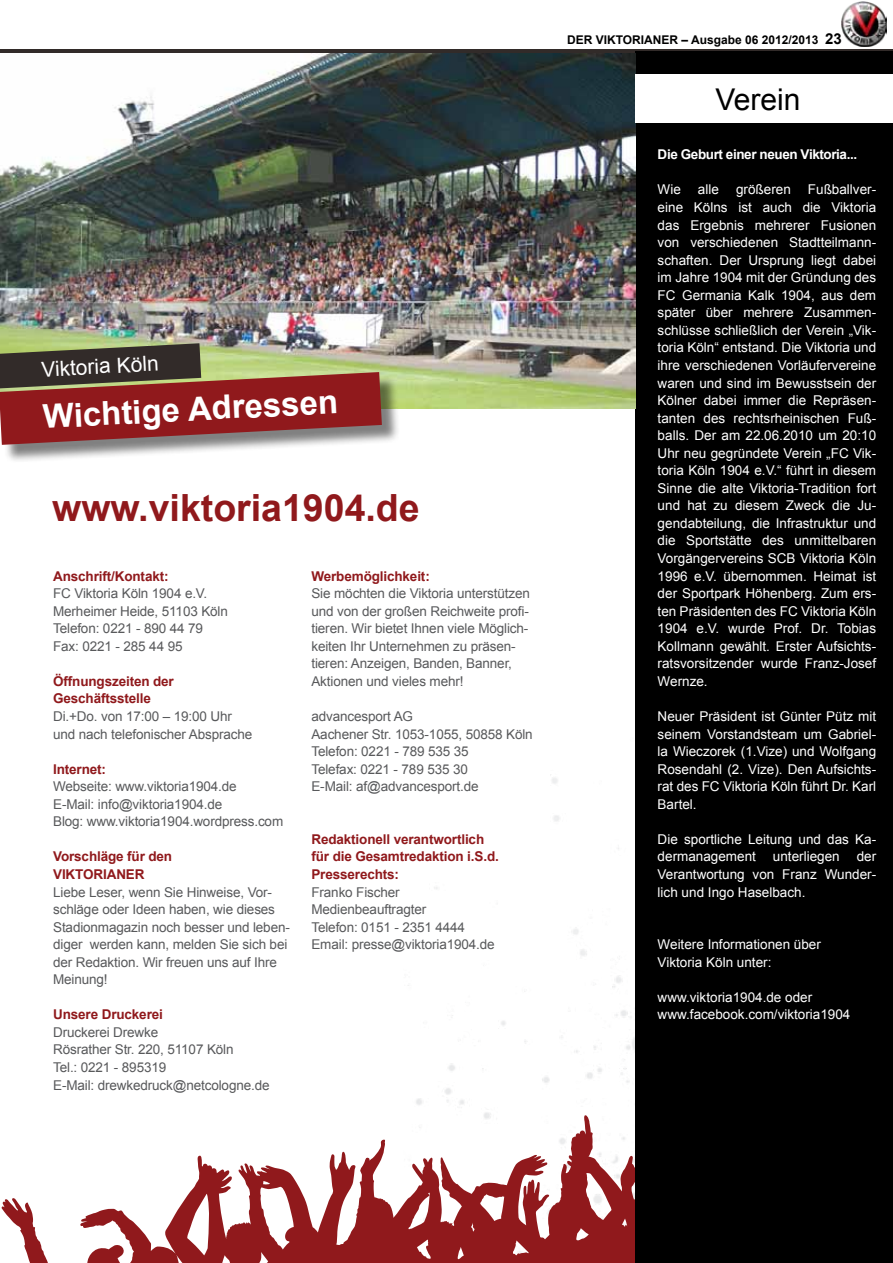
<style>
.page{position:relative;width:893px;height:1263px;background:#fff}
.page>*{position:absolute;margin:0;border:0;box-sizing:border-box;transform-origin:0 0}
.t1{font:700 37.5px "Arial";color:#90191c}
.t2{font:700 33px "Arial";color:#fff}
.t3{font:30px "Arial";color:#000}
.t4{font:21px "Arial";color:#fff}
.t5{font:13.5px/17.5px "Arial";color:#fff;text-align:justify}
.t6{font:13.5px/17.5px "Arial";letter-spacing:-.01em;color:#58595b}
.t7{font:700 13.5px/17.5px "Arial";letter-spacing:-.01em;color:#90191c}
.t8{font:700 13.5px "Arial";letter-spacing:-.03em;color:#fff}
.t9{font:700 12px "Arial";color:#000}
.s1{font-size:15px}
</style>
<div class="page">
<svg style="left:1px;top:1103px;width:634px;height:160px"></svg>
<hr style="left:0;top:49px;width:893px;height:4px;background:#322b29">
<img style="left:842px;top:2px;width:44px;height:45px">
<div style="left:635px;top:51px;width:258px;height:1212px;background:#000"></div>
<img style="left:0;top:53px;width:635px;height:356px">
<div style="left:2px;top:375px;width:398px;height:88px;background:#000;opacity:.5"></div>
<svg style="left:0;top:343px;width:382px;height:102px;background:#894d42"></svg>
<div style="left:635px;top:74px;width:258px;height:49px;background:#fff"></div>
<h3 class="t4" style="left:41px;top:355px;width:119px;rotate:-3deg">Viktoria Köln</h3>
<h2 class="t2" style="left:42px;top:395px;width:301px;rotate:-3deg">Wichtige Adressen</h2>
<h1 class="t1" style="left:52px;top:482px;width:369px">www.viktoria1904.de</h1>
<p class="t7" style="left:53px;top:567px;width:117px">Anschrift/Kontakt:</p>
<p class="t6" style="left:53px;top:585px;width:176px">FC Viktoria Köln 1904 e.V.<br>Merheimer Heide, 51103 Köln<br>Telefon: 0221 - 890 44 79<br>Fax: 0221 - 285 44 95</p>
<p class="t7" style="left:53px;top:673px;width:122px">Öffnungszeiten der<br>Geschäftsstelle</p>
<p class="t6" style="left:53px;top:708px;width:201px">Di.+Do. von 17:00 – 19:00 Uhr und nach telefonischer Absprache</p>
<p class="t7" style="left:53px;top:760px;width:54px">Internet:</p>
<p class="t6" style="left:53px;top:778px;width:232px">Webseite: www.viktoria1904.de<br>E-Mail: info@viktoria1904.de<br>Blog: www.viktoria1904.wordpress.com</p>
<p class="t7" style="left:53px;top:848px;width:120px">Vorschläge für den<br>VIKTORI</p>
<p class="t7" style="left:107px;top:866px;width:20px">ANER</p>
<p class="t6" style="left:53px;top:883px;width:238px">Liebe Leser, wenn Sie Hinweise, Vor&shy;schläge oder Ideen haben, wie dieses<br>Stadionmagazin noch besser und leben&shy;diger werden kann, melden Sie sich bei der Redaktion. Wir freuen uns auf Ihre<br>Meinung!</p>
<p class="t7" style="left:53px;top:1006px;width:111px">Unsere Druckerei</p>
<p class="t6" style="left:53px;top:1023px;width:218px">Druckerei Drewke<br>Rösrather Str. 220, 51107 Köln<br>Tel.: 0221 - 895319<br>E-Mail: drewkedruck@netcologne.de</p>
<p class="t7" style="left:311px;top:567px;width:120px">Werbemöglichkeit:</p>
<p class="t6" style="left:311px;top:585px;width:220px">Sie möchten die Viktoria unterstützen und von der großen Reichweite profi&shy;tieren. Wir bietet Ihnen viele Möglich&shy;keiten Ihr Unternehmen zu präsen&shy;tieren: Anzeigen, Banden, Banner, Aktionen und vieles mehr!</p>
<p class="t6" style="left:311px;top:708px;width:223px">advancesport AG<br>Aachener Str. 1053-1055, 50858 Köln<br>Telefon: 0221 - 789 535 35<br>Telefax: 0221 - 789 535 30<br>E-Mail: af@advancesport.de</p>
<p class="t7" style="left:311px;top:831px;width:189px">Redaktionell verantwortlich für die Gesamtredaktion i.S.d.<br>Presserechts:</p>
<p class="t6" style="left:311px;top:883px;width:185px">Franko Fischer<br>Medienbeauftragter<br>Telefon: 0151 - 2351 4444<br>Email: presse@viktoria1904.de</p>
<p class="t9" style="left:567px;top:32px;width:276px">Der Viktorianer – Ausgabe 06 2012/2013 <span class="s1">23</span></p>
<h3 class="t3" style="left:715px;top:80px;width:87px">Verein</h3>
<p class="t8" style="left:658px;top:146px;width:201px">Die Geburt einer neuen Viktoria...</p>
<p class="t5" style="left:658px;top:181px;width:25px">Wie</p>
<p class="t5" style="left:698px;top:181px;width:23px">alle</p>
<p class="t5" style="left:736px;top:181px;width:56px">größeren</p>
<p class="t5" style="left:658px;top:181px;width:220px;text-indent:150px">Fußballver&shy;eine Kölns ist auch die Viktoria das Ergebnis mehrerer Fusionen von verschiedenen Stadtteilmann&shy;schaften. Der Ursprung liegt dabei im Jahre 1904 mit der Gründung des FC Germania Kalk 1904, aus dem später über mehrere Zusammen&shy;schlüsse schließlich der Verein „Vik&shy;toria Köln“ entstand. Die Viktoria und ihre verschiedenen Vorläufervereine waren und sind im Bewusstsein der Kölner dabei immer die Repräsen&shy;tanten des rechtsrheinischen Fuß&shy;balls. Der am 22.06.2010 um 20:10<br>Uhr neu gegründete Verein „FC Vik&shy;toria Köln 1904 e.V.“ führt in diesem Sinne die alte Viktoria-Tradition fort und hat zu diesem Zweck die Ju&shy;gendabteilung, die Infrastruktur und die Sportstätte des unmittelbaren Vorgängervereins SCB Viktoria Köln 1996 e.V. übernommen. Heimat ist der Sportpark Höhenberg. Zum ers&shy;ten Präsidenten des FC Viktoria Köln 1904 e.V. wurde Prof. Dr. Tobias Kollmann gewählt. Erster Aufsichts&shy;ratsvorsitzender wurde Franz-Josef Wernze.</p>
<p class="t5" style="left:658px;top:708px;width:220px">Neuer Präsident ist Günter Pütz mit seinem Vorstandsteam um Gabriel&shy;la Wieczorek (1.Vize) und Wolfgang Rosendahl (2. Vize). Den Aufsichts&shy;rat des FC Viktoria Köln führt Dr. Karl Bartel.</p>
<p class="t5" style="left:658px;top:830px;width:220px">Die sportliche Leitung und das Ka&shy;dermanagement</p>
<p class="t5" style="left:658px;top:848px;width:220px;text-indent:199px">der Verantwortung von Franz Wunder&shy;lich und Ingo Haselbach.</p>
<p class="t5" style="left:773px;top:848px;width:68px">unterliegen</p>
<p class="t5" style="left:658px;top:936px;width:165px">Weitere Informationen über<br>Viktoria Köln unter:</p>
<p class="t5" style="left:658px;top:988px;width:194px">www.viktoria1904.de oder www.facebook.com/viktoria1904</p>
</div>
